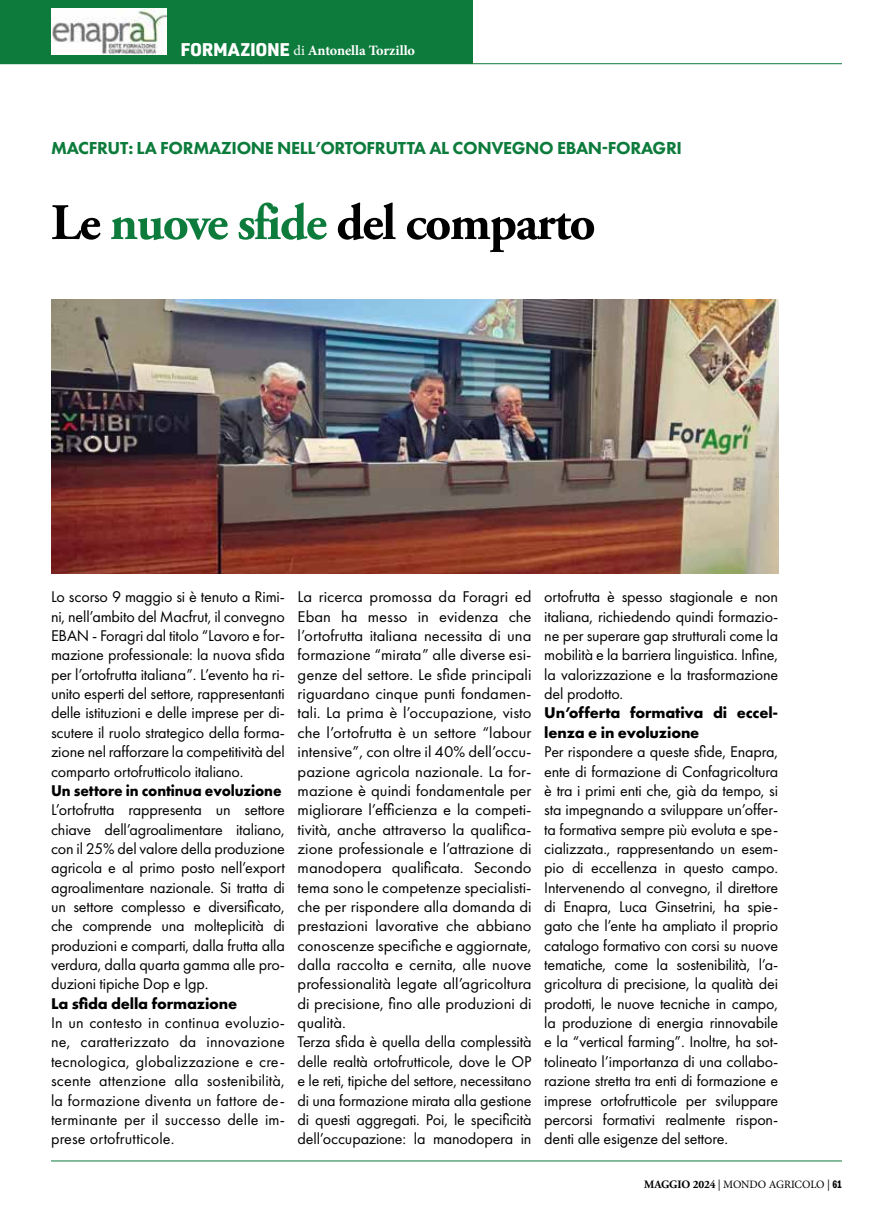
<style>
.page{position:relative;width:893px;height:1212px;background:#fff}
.page>*{position:absolute;margin:0;border:0;box-sizing:border-box;transform-origin:0 0}
.t1{font:700 51px "Adobe Garamond Pro";letter-spacing:-.03em;color:#000}
.t2{font:800 18px "Futura PT";letter-spacing:-.02em;color:#0c7b3b}
.t3{font:16.2px/19.4px "Futura PT";color:#000;text-align:justify}
.t4{font:700 16.2px/19.4px "Futura PT";letter-spacing:-.01em;color:#000}
.t5{font:700 16.2px "Futura PT";letter-spacing:-.01em;color:#000;scale:.94 1}
.t6{font:700 14.25px "Minion Pro";letter-spacing:-.005em;color:#fff}
.t7{font:11.25px "Minion Pro";letter-spacing:-.015em;color:#000}
.s1{font-family:"URWDIN";font-weight:900;font-size:18px}
.s2{font-weight:400}
.s3{color:#0c7b3b}
.s4{font-family:"Adobe Garamond Pro";font-weight:700}
.s5{font-family:"Franklin Gothic URW Com Dem"}
</style>
<div class="page">
<hr style="left:0;top:63px;width:842px;height:1px;background:#0c7b3b">
<hr style="left:51px;top:1161px;width:791px;height:1px;background:#0c7b3b">
<div style="left:0;top:0;width:472px;height:64px;background:#0c7b3b"></div>
<img style="left:51px;top:8px;width:115px;height:47px">
<img style="left:51px;top:300px;width:727px;height:273px">
<p class="t6" style="left:181px;top:41px;width:236px"><span class="s1">FORMAZIONE</span> <span class="s2">di</span> Antonella Torzillo</p>
<p class="t2" style="left:51px;top:137px;width:632px">MACFRUT: LA FORMAZIONE NELL’ORTOFRUTTA AL CONVEGNO EBAN-FORAGRI</p>
<h1 class="t1" style="left:51px;top:193px;width:546px">Le <span class="s3">nuove sfide</span> del comparto</h1>
<p class="t3" style="left:51px;top:587px;width:235px">Lo scorso 9 maggio si è tenuto a Rimi&shy;ni, nell’ambito del Macfrut, il convegno EBAN - Foragri dal titolo “Lavoro e for&shy;mazione professionale: la nuova sfida per l’ortofrutta italiana”. L’evento ha ri&shy;unito esperti del settore, rappresentanti delle istituzioni e delle imprese per di&shy;scutere il ruolo strategico della forma&shy;zione nel rafforzare la competitività del comparto ortofrutticolo italiano.</p>
<p class="t5" style="left:51px;top:780px;width:247px">Un settore in continua evoluzione</p>
<p class="t3" style="left:51px;top:800px;width:235px">L’ortofrutta rappresenta un settore chiave dell’agroalimentare italiano, con il 25% del valore della produzione agricola e al primo posto nell’export agroalimentare nazionale. Si tratta di un settore complesso e diversificato, che comprende una molteplicità di produzioni e comparti, dalla frutta alla verdura, dalla quarta gamma alle pro&shy;duzioni tipiche Dop e Igp.</p>
<p class="t4" style="left:51px;top:993px;width:188px">La sfida della formazione</p>
<p class="t3" style="left:51px;top:1013px;width:235px">In un contesto in continua evoluzio&shy;ne, caratterizzato da innovazione tecnologica, globalizzazione e cre&shy;scente attenzione alla sostenibilità, la formazione diventa un fattore de&shy;terminante per il successo delle im&shy;prese ortofrutticole.</p>
<p class="t3" style="left:298px;top:587px;width:235px;text-align:left">La ricerca promossa da Foragri ed Eban ha messo in evidenza che l’ortofrutta italiana necessita di una formazione “mirata” alle diverse esi&shy;genze del settore. Le sfide principali riguardano cinque punti fondamen&shy;tali. La prima è l’occupazione, visto che l’ortofrutta è un settore “labour intensive”, con oltre il 40% dell’occu&shy;pazione agricola nazionale. La for&shy;mazione è quindi fondamentale per migliorare l’efficienza e la competi&shy;tività, anche attraverso la qualifica&shy;zione professionale e l’attrazione di manodopera qualificata. Secondo tema sono le competenze specialisti&shy;che per rispondere alla domanda di prestazioni lavorative che abbiano conoscenze specifiche e aggiornate, dalla raccolta e cernita, alle nuove professionalità legate all’agricoltura di precisione, fino alle produzioni di qualità.<br>Terza sfida è quella della complessità delle realtà ortofrutticole, dove le OP e le reti, tipiche del settore, necessitano di una formazione mirata alla gestione di questi aggregati. Poi, le specificità dell’occupazione: la manodopera in</p>
<p class="t3" style="left:544px;top:587px;width:235px">ortofrutta è spesso stagionale e non italiana, richiedendo quindi formazio&shy;ne per superare gap strutturali come la mobilità e la barriera linguistica. Infine, la valorizzazione e la trasformazione del prodotto.</p>
<p class="t4" style="left:544px;top:703px;width:235px">Un’offerta formativa di eccel&shy;lenza e in evoluzione</p>
<p class="t3" style="left:544px;top:742px;width:235px">Per rispondere a queste sfide, Enapra, ente di formazione di Confagricoltura è tra i primi enti che, già da tempo, si sta impegnando a sviluppare un’offer&shy;ta formativa sempre più evoluta e spe&shy;cializzata., rappresentando un esem&shy;pio di eccellenza in questo campo.<br>Intervenendo al convegno, il direttore di Enapra, Luca Ginsetrini, ha spie&shy;gato che l’ente ha ampliato il proprio catalogo formativo con corsi su nuove tematiche, come la sostenibilità, l’a&shy;gricoltura di precisione, la qualità dei prodotti, le nuove tecniche in campo, la produzione di energia rinnovabile e la “vertical farming”. Inoltre, ha sot&shy;tolineato l’importanza di una collabo&shy;razione stretta tra enti di formazione e imprese ortofrutticole per sviluppare percorsi formativi realmente rispon&shy;denti alle esigenze del settore.</p>
<p class="t7" style="left:644px;top:1177px;width:199px"><span class="s4">MAGGIO 2024</span> | MONDO AGRICOLO | <span class="s5">61</span></p>
</div>
